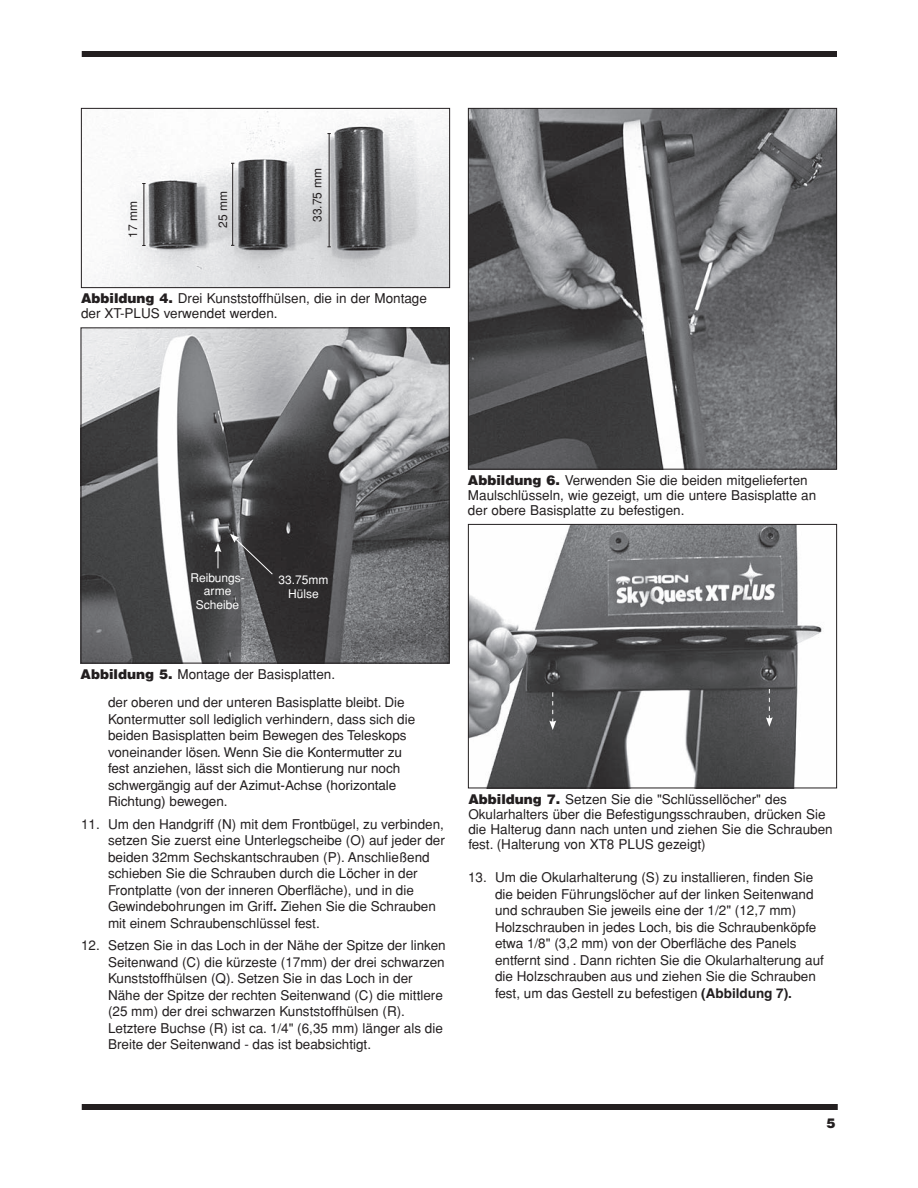
<style>
.page{position:relative;width:918px;height:1188px;background:#fff}
.page>*{position:absolute;margin:0;border:0;box-sizing:border-box;transform-origin:0 0}
.t1{font:13.5px/16.5px "Helvetica";color:#231f20}
.t2{font:13.5px/16.5px "Helvetica LT Std";color:#231f20}
.t3{font:900 13.5px "Helvetica";color:#231f20}
.t4{font:12px/13.5px "Helvetica";color:#fff;text-align:center}
.t5{font:12px "Helvetica";color:#231f20}
.s1{font-weight:900}
.s2{font-family:"Helvetica"}
.s3{font-style:italic}
.s4{font-weight:700}
</style>
<div class="page">
<div style="left:82px;top:51px;width:755px;height:6px;background:#231f20"></div>
<div style="left:82px;top:1104px;width:756px;height:6px;background:#231f20"></div>
<img style="left:95px;top:111px;width:353px;height:175px">
<div style="left:81px;top:108px;width:369px;height:180px;border:1px solid #231f20"></div>
<hr style="left:144px;top:184px;width:1px;height:61px;background:#231f20">
<hr style="left:232px;top:163px;width:1px;height:82px;background:#231f20">
<hr style="left:329px;top:134px;width:1px;height:113px;background:#231f20">
<img style="left:470px;top:110px;width:365px;height:358px">
<div style="left:468px;top:108px;width:369px;height:362px;border:1px solid #231f20"></div>
<img style="left:83px;top:329px;width:365px;height:332px">
<div style="left:81px;top:327px;width:369px;height:336px;border:1px solid #231f20"></div>
<svg style="left:215px;top:543px;width:6px;height:25px"></svg>
<svg style="left:230px;top:534px;width:43px;height:41px"></svg>
<img style="left:470px;top:526px;width:352px;height:260px">
<div style="left:468px;top:524px;width:369px;height:264px;border:1px solid #231f20"></div>
<svg style="left:549px;top:692px;width:7px;height:38px"></svg>
<svg style="left:766px;top:689px;width:7px;height:38px"></svg>
<p class="t5" style="left:126px;top:238px;width:39px;rotate:-90deg">17 mm</p>
<p class="t5" style="left:216px;top:228px;width:39px;rotate:-90deg">25 mm</p>
<p class="t5" style="left:310px;top:222px;width:55px;rotate:-90deg">33.75 mm</p>
<p class="t1" style="left:81px;top:291px;width:348px;line-height:15px"><span class="s1">Abbildung 4.</span> Drei Kunststoffhülsen, die in der Montage der XT-PLUS verwendet werden.</p>
<p class="t4" style="left:190px;top:571px;width:56px">Reibungs&shy;arme<br>Scheibe</p>
<p class="t4" style="left:279px;top:573px;width:52px">33.75mm<br>Hülse</p>
<p class="t1" style="left:468px;top:473px;width:350px;line-height:15px"><span class="s1">Abbildung 6.</span> Verwenden Sie die beiden mitgelieferten<br>Maulschlüsseln, wie gezeigt, um die untere Basisplatte an der obere Basisplatte zu befestigen.</p>
<p class="t1" style="left:81px;top:666px;width:256px"><span class="s1">Abbildung 5.</span> Montage der Basisplatten.</p>
<p class="t1" style="left:108px;top:694px;width:309px">der oberen und der unteren Basisplatte bleibt. Die<br>Kontermutter soll lediglich verhindern, dass sich die beiden Basisplatten beim Bewegen des Teleskops</p>
<p class="t2" style="left:108px;top:744px;width:296px"><span class="s2">voneinander lösen</span><span class="s3">.</span> Wenn Sie die Kontermutter zu fest anziehen, lässt sich die Montierung nur noch schwergängig auf der Azimut-Achse (horizontale Richtung) bewegen.</p>
<p class="t1" style="left:108px;top:816px;width:338px;text-indent:-27px">11. Um den Handgriff (N) mit dem Frontbügel, zu verbinden, setzen Sie zuerst eine Unterlegscheibe (O) auf jeder der beiden 32mm Sechskantschrauben (P). Anschließend schieben Sie die Schrauben durch die Löcher in der Frontplatte (von der inneren Oberfläche), und in die Gewindebohrungen im Griff<span class="s4">.</span> Ziehen Sie die Schrauben mit einem Schraubenschlüssel fest.</p>
<p class="t1" style="left:108px;top:937px;width:339px;text-indent:-27px">12. Setzen Sie in das Loch in der Nähe der Spitze der linken Seitenwand (C) die kürzeste (17mm) der drei schwarzen Kunststoffhülsen (Q). Setzen Sie in das Loch in der Nähe der Spitze der rechten Seitenwand (C) die mittlere (25 mm) der drei schwarzen Kunststoffhülsen (R).<br>Letztere Buchse (R) ist ca. 1/4" (6,35 mm) länger als die Breite der Seitenwand - das ist beabsichtigt.</p>
<p class="t1" style="left:468px;top:792px;width:366px;line-height:15px"><span class="s1">Abbildung 7.</span> Setzen Sie die "Schlüssellöcher" des Okularhalters über die Befestigungsschrauben, drücken Sie die Halterug dann nach unten und ziehen Sie die Schrauben fest. (Halterung von XT8 PLUS gezeigt)</p>
<p class="t1" style="left:495px;top:869px;width:330px;text-indent:-27px">13. Um die Okularhalterung (S) zu installieren, finden Sie die beiden Führungslöcher auf der linken Seitenwand und schrauben Sie jeweils eine der 1/2" (12,7 mm)<br>Holzschrauben in jedes Loch, bis die Schraubenköpfe etwa 1/8" (3,2 mm) von der Oberfläche des Panels entfernt sind . Dann richten Sie die Okularhalterung auf die Holzschrauben aus und ziehen Sie die Schrauben fest, um das Gestell zu befestigen <span class="s4">(Abbildung 7).</span></p>
<p class="t3" style="left:826px;top:1114px;width:11px">5</p>
</div>
